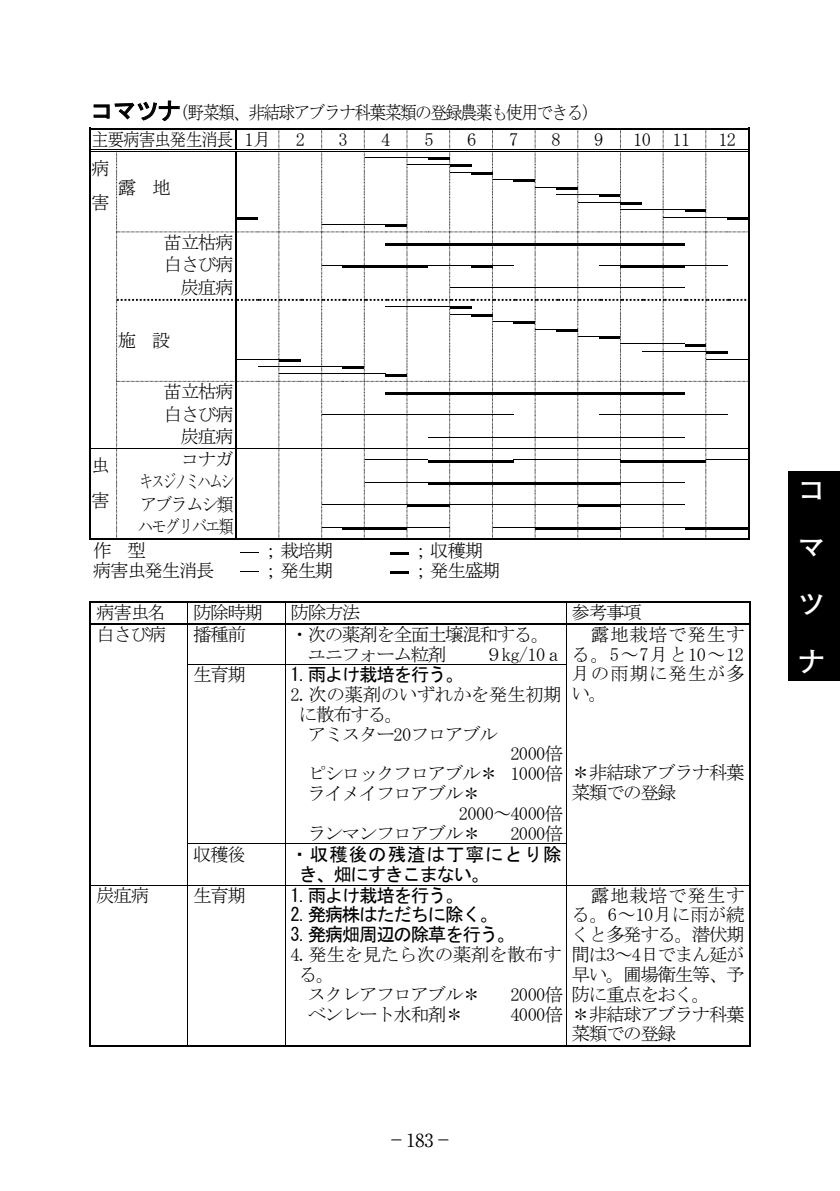
<style>
.page{position:relative;width:840px;height:1191px;background:#fff}
.page>*{position:absolute;margin:0;border:0;box-sizing:border-box;transform-origin:0 0}
.t1{font:700 28px/56.8px "Futo Go B101 Pro";color:#fff;text-align:justify}
.t2{font:18.6px/22.4px "MS Mincho";letter-spacing:-.07em;color:#000}
.t3{font:18.6px/19.8px "MS Gothic";letter-spacing:-.075em;color:#000}
.t4{font:18.6px/26.6px "MS Mincho";letter-spacing:-.07em;color:#000;scale:.9 1}
.t5{font:18.6px "MS Mincho";letter-spacing:-.025em;color:#000}
.t6{font:18.6px/19.8px "MS Gothic";letter-spacing:.04em;color:#000}
.t7{font:18.6px "MS Mincho";letter-spacing:-.03em;color:#000}
.t8{font:18.6px/39.6px "MS Mincho";letter-spacing:.04em;color:#000;text-align:right}
.t9{font:18.6px "MS Mincho";letter-spacing:-.04em;color:#000}
.t10{font:18px "Ryumin Pro";color:#000}
.s1{font-family:"MS Gothic";font-size:23.8px}
.s2{font-family:"MS P Mincho"}
.s3{font-family:"MS Mincho";font-size:20px}
</style>
<div class="page">
<svg style="left:89px;top:128px;width:660px;height:412px"></svg>
<svg style="left:240px;top:552px;width:19px;height:1px"></svg>
<hr style="left:390px;top:552px;width:19px;height:3px;background:#000">
<svg style="left:240px;top:571px;width:19px;height:1px"></svg>
<hr style="left:390px;top:571px;width:19px;height:3px;background:#000">
<hr style="left:91px;top:601px;width:96px;height:2px;background:#000">
<hr style="left:189px;top:601px;width:95px;height:2px;background:#000">
<hr style="left:286px;top:601px;width:279px;height:2px;background:#000">
<hr style="left:567px;top:601px;width:181px;height:2px;background:#000">
<hr style="left:89px;top:603px;width:2px;height:20px;background:#000">
<hr style="left:748px;top:603px;width:2px;height:20px;background:#000">
<hr style="left:91px;top:623px;width:96px;height:2px;background:#000">
<svg style="left:187px;top:601px;width:2px;height:24px"></svg>
<hr style="left:189px;top:623px;width:95px;height:2px;background:#000">
<svg style="left:284px;top:601px;width:2px;height:25px"></svg>
<hr style="left:286px;top:623px;width:279px;height:2px;background:#000">
<svg style="left:565px;top:601px;width:2px;height:25px"></svg>
<hr style="left:567px;top:623px;width:181px;height:2px;background:#000">
<hr style="left:89px;top:625px;width:2px;height:39px;background:#000">
<hr style="left:187px;top:625px;width:1px;height:39px;background:#000">
<hr style="left:284px;top:625px;width:1px;height:39px;background:#000">
<hr style="left:565px;top:625px;width:1px;height:39px;background:#000">
<hr style="left:748px;top:625px;width:2px;height:39px;background:#000">
<hr style="left:188px;top:664px;width:96px;height:1px;background:#000">
<hr style="left:285px;top:664px;width:280px;height:1px;background:#000">
<hr style="left:89px;top:665px;width:2px;height:178px;background:#000">
<hr style="left:187px;top:665px;width:1px;height:178px;background:#000">
<hr style="left:284px;top:665px;width:1px;height:178px;background:#000">
<hr style="left:565px;top:665px;width:1px;height:178px;background:#000">
<hr style="left:748px;top:665px;width:2px;height:178px;background:#000">
<hr style="left:188px;top:843px;width:96px;height:1px;background:#000">
<hr style="left:285px;top:843px;width:280px;height:1px;background:#000">
<hr style="left:89px;top:845px;width:2px;height:40px;background:#000">
<hr style="left:187px;top:845px;width:1px;height:40px;background:#000">
<hr style="left:284px;top:845px;width:1px;height:40px;background:#000">
<hr style="left:565px;top:845px;width:1px;height:40px;background:#000">
<hr style="left:748px;top:845px;width:2px;height:40px;background:#000">
<hr style="left:91px;top:885px;width:96px;height:1px;background:#000">
<hr style="left:188px;top:885px;width:96px;height:1px;background:#000">
<hr style="left:285px;top:885px;width:280px;height:1px;background:#000">
<hr style="left:566px;top:885px;width:182px;height:1px;background:#000">
<hr style="left:89px;top:885px;width:2px;height:160px;background:#000">
<hr style="left:91px;top:1045px;width:96px;height:2px;background:#000">
<hr style="left:187px;top:885px;width:1px;height:160px;background:#000">
<hr style="left:189px;top:1045px;width:95px;height:2px;background:#000">
<hr style="left:284px;top:885px;width:1px;height:160px;background:#000">
<hr style="left:286px;top:1045px;width:279px;height:2px;background:#000">
<hr style="left:565px;top:885px;width:1px;height:160px;background:#000">
<hr style="left:567px;top:1045px;width:181px;height:2px;background:#000">
<hr style="left:748px;top:885px;width:2px;height:160px;background:#000">
<div style="left:788px;top:471px;width:51px;height:209px;background:#000"></div>
<p class="t4" style="left:90px;top:99px;width:556px"><span class="s1">コマツナ</span>(野菜類、非結球アブラナ科葉菜類の登録農薬も使用できる)主要病害虫発生消長 <span class="s2">1月</span></p>
<p class="t2" style="left:295px;top:128px;width:11px">2</p>
<p class="t2" style="left:338px;top:128px;width:11px">3</p>
<p class="t2" style="left:381px;top:128px;width:11px">4</p>
<p class="t2" style="left:424px;top:128px;width:11px">5</p>
<p class="t2" style="left:467px;top:128px;width:11px">6</p>
<p class="t2" style="left:509px;top:128px;width:11px">7</p>
<p class="t2" style="left:551px;top:128px;width:11px">8</p>
<p class="t2" style="left:594px;top:128px;width:11px">9</p>
<p class="t2" style="left:632px;top:128px;width:59px">10 11</p>
<p class="t2" style="left:718px;top:128px;width:19px">12</p>
<p class="t2" style="left:91px;top:151px;width:20px;line-height:34.4px">病害</p>
<p class="t2" style="left:118px;top:176px;width:54px">露 地</p>
<p class="t2" style="left:163px;top:231px;width:72px;text-align:right">苗立枯病白さび病炭疽病</p>
<p class="t2" style="left:118px;top:329px;width:54px">施 設</p>
<p class="t2" style="left:163px;top:380px;width:72px;text-align:right">苗立枯病白さび病炭疽病</p>
<p class="t2" style="left:91px;top:448px;width:20px;line-height:34.4px">虫害</p>
<p class="t2" style="left:138px;top:448px;width:97px;text-align:justify;text-indent:42px">コナガキスジノミハムシアブラムシ類ハモグリバエ類</p>
<p class="t2" style="left:93px;top:539px;width:54px">作 型</p>
<p class="t2" style="left:261px;top:539px;width:73px">；栽培期</p>
<p class="t2" style="left:411px;top:539px;width:73px">；収穫期</p>
<p class="t2" style="left:93px;top:559px;width:123px">病害虫発生消長</p>
<p class="t2" style="left:261px;top:559px;width:73px">；発生期</p>
<p class="t2" style="left:411px;top:559px;width:90px">；発生盛期</p>
<p class="t2" style="left:96px;top:601px;width:72px">病害虫名</p>
<p class="t2" style="left:193px;top:601px;width:72px">防除時期</p>
<p class="t2" style="left:290px;top:601px;width:72px">防除方法</p>
<p class="t2" style="left:571px;top:601px;width:72px">参考事項</p>
<p class="t2" style="left:96px;top:623px;width:72px">白さび病</p>
<p class="t2" style="left:193px;top:623px;width:54px">播種前</p>
<p class="t2" style="left:307px;top:624px;width:243px;line-height:19.8px;text-indent:-17px">・次の薬剤を全面土壌混和する。ユニフォーム粒剤</p>
<p class="t8" style="left:571px;top:614px;width:174px">露地栽培で発生す月の雨期に発生が多</p>
<p class="t2" style="left:571px;top:682px;width:37px">い。</p>
<p class="t7" style="left:484px;top:644px;width:261px">９kg/10ａる。5～7月と10～12</p>
<p class="t2" style="left:193px;top:663px;width:54px">生育期</p>
<p class="t3" style="left:290px;top:664px;width:174px">1.雨よけ栽培を行う。</p>
<p class="t5" style="left:290px;top:685px;width:273px">2.次の薬剤のいずれかを発生初期</p>
<p class="t2" style="left:299px;top:703px;width:106px">に散布する。</p>
<p class="t2" style="left:307px;top:722px;width:192px">アミスター20フロアブル</p>
<p class="t2" style="left:510px;top:742px;width:54px">2000倍</p>
<p class="t2" style="left:307px;top:782px;width:174px">ライメイフロアブル＊</p>
<p class="t9" style="left:458px;top:804px;width:106px">2000～4000倍</p>
<p class="t2" style="left:307px;top:821px;width:174px">ランマンフロアブル＊</p>
<p class="t2" style="left:510px;top:821px;width:54px">2000倍</p>
<p class="t2" style="left:193px;top:843px;width:54px">収穫後</p>
<p class="t6" style="left:299px;top:844px;width:264px;text-indent:-9px">・収穫後の残渣は丁寧にとり除き、畑にすきこまない。</p>
<p class="t2" style="left:571px;top:764px;width:174px;line-height:19px;text-indent:-264px">ピシロックフロアブル＊ 1000倍＊非結球アブラナ科葉菜類での登録</p>
<p class="t2" style="left:96px;top:883px;width:54px">炭疽病</p>
<p class="t2" style="left:193px;top:883px;width:54px">生育期</p>
<p class="t3" style="left:290px;top:885px;width:226px">1.雨よけ栽培を行う。<br>2.発病株はただちに除く。<br>3.発病畑周辺の除草を行う。</p>
<p class="t5" style="left:290px;top:945px;width:273px">4.発生を見たら次の薬剤を散布す</p>
<p class="t2" style="left:299px;top:963px;width:37px">る。</p>
<p class="t2" style="left:307px;top:982px;width:174px">スクレアフロアブル＊</p>
<p class="t2" style="left:510px;top:982px;width:201px">2000倍防に重点をおく。</p>
<p class="t2" style="left:307px;top:1002px;width:157px">ベンレート水和剤＊</p>
<p class="t2" style="left:510px;top:1002px;width:236px">4000倍＊非結球アブラナ科葉</p>
<p class="t2" style="left:571px;top:885px;width:175px;line-height:19.8px;text-align:justify;text-indent:19px">露地栽培で発生する。6～10月に雨が続くと多発する。潜伏期間は3～4日でまん延が早い。圃場衛生等、予</p>
<p class="t10" style="left:391px;top:1125px;width:58px"><span class="s3">−</span> 183 <span class="s3">−</span></p>
<p class="t2" style="left:571px;top:1022px;width:106px">菜類での登録</p>
<h1 class="t1" style="left:797px;top:458px;width:27px">コマツナ</h1>
</div>
